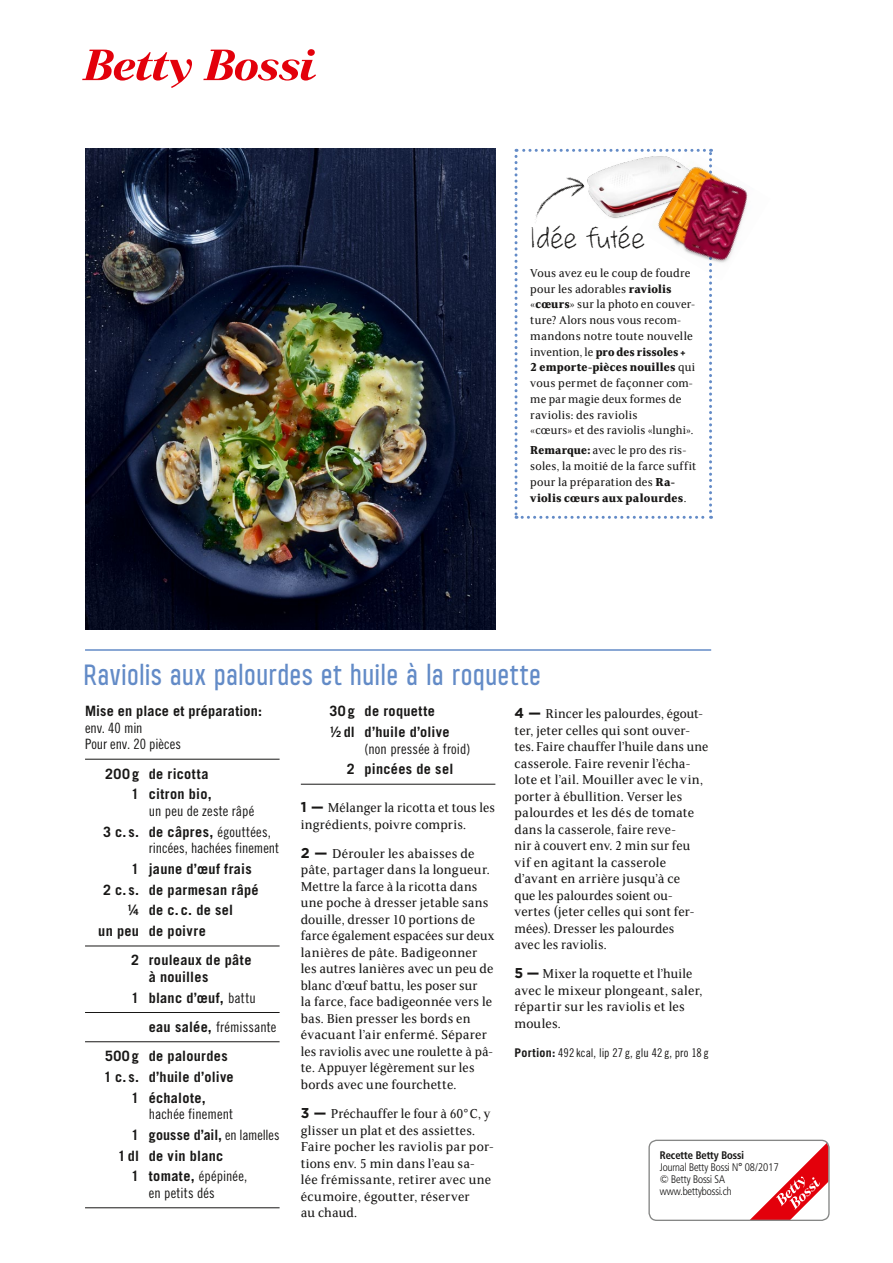
<style>
.page{position:relative;width:893px;height:1263px;background:#fff}
.page>*{position:absolute;margin:0;border:0;box-sizing:border-box;transform-origin:0 0}
.t1{font:36px "whateverittakes";letter-spacing:.03em;color:#181716}
.t2{font:500 28.5px "Alasar";letter-spacing:.015em;color:#638bc7}
.t3{font:14.25px/16.5px "FS Sally B Bn";letter-spacing:.01em;color:#181716}
.t4{font:700 14.25px/20.7px "Trade Gothic B Bn";letter-spacing:.02em;color:#181716}
.t5{font:14.25px/16.5px "Trade Gothic B Bn Cn 18";letter-spacing:.005em;color:#181716}
.t6{font:12.75px/15.8px "FS Sally B Bn";letter-spacing:.015em;color:#181716}
.t7{font:12px "Trade Gothic B Bn Cn 18";letter-spacing:.005em;color:#181716}
.t8{font:10.8px/12px "Frutiger B Bn Con Light";color:#181716}
.t9{font:10.8px "Frutiger B Bn Con Bold";color:#181716}
.s1{font-weight:700}
.s2{font-family:"Trade Gothic B Bn Cn 18";font-weight:400}
.s3{font-family:"Trade Gothic B Bn";font-weight:700}
.s4{font-family:"Gotham";font-weight:700}
</style>
<div class="page">
<svg style="left:82px;top:50px;width:110px;height:38px"></svg>
<svg style="left:203px;top:49px;width:113px;height:32px"></svg>
<svg style="left:751px;top:1140px;width:77px;height:79px"></svg>
<div style="left:648px;top:1140px;width:182px;height:81px;border:1px solid #868786;border-radius:8px"></div>
<img style="left:85px;top:149px;width:410px;height:480px">
<hr style="left:301px;top:784px;width:194px;height:1px;background:#181716">
<hr style="left:85px;top:759px;width:195px;height:1px;background:#181716">
<hr style="left:85px;top:946px;width:195px;height:1px;background:#181716">
<hr style="left:85px;top:1012px;width:195px;height:1px;background:#181716">
<hr style="left:85px;top:1041px;width:195px;height:1px;background:#181716">
<hr style="left:85px;top:1207px;width:195px;height:1px;background:#181716">
<hr style="left:85px;top:649px;width:626px;height:2px;background:#638bc7">
<svg style="left:514px;top:149px;width:198px;height:370px"></svg>
<img style="left:585px;top:151px;width:53px;height:70px">
<img style="left:638px;top:149px;width:110px;height:132px">
<img style="left:521px;top:170px;width:64px;height:55px">
<h1 class="t1" style="left:530px;top:218px;width:116px">Idée futée</h1>
<p class="t6" style="left:530px;top:265px;width:167px">Vous avez eu le coup de foudre pour les adorables <span class="s1">raviolis </span>«<span class="s1">cœurs</span>» sur la photo en couver&shy;ture? Alors nous vous recom&shy;mandons notre toute nouvelle invention, le <span class="s1">pro des rissoles +<br>2 emporte-pièces nouilles</span> qui vous permet de façonner com&shy;me par magie deux formes de raviolis: des raviolis<br>«cœurs» et des raviolis «lunghi».</p>
<p class="t6" style="left:530px;top:442px;width:167px"><span class="s1">Remarque:</span> avec le pro des ris&shy;soles, la moitié de la farce suffit pour la préparation des <span class="s1">Ra&shy;violis cœurs aux palourdes</span>.</p>
<h2 class="t2" style="left:85px;top:656px;width:459px">Raviolis aux palourdes et huile à la roquette</h2>
<p class="t4" style="left:85px;top:701px;width:178px">Mise en place et préparation:</p>
<p class="t5" style="left:85px;top:719px;width:98px">env. 40 min<br>Pour env. 20 pièces</p>
<p class="t4" style="left:105px;top:763px;width:108px;text-align:right">200g de ricotta<br>1 citron bio,</p>
<p class="t5" style="left:149px;top:802px;width:107px">un peu de zeste râpé</p>
<p class="t4" style="left:103px;top:821px;width:169px">3 c. s. de câpres, <span class="s2">égouttées,</span></p>
<p class="t5" style="left:149px;top:840px;width:132px">rincées, hachées finement</p>
<p class="t4" style="left:131px;top:858px;width:122px">1 jaune d’œuf frais</p>
<p class="t4" style="left:103px;top:879px;width:157px">2 c. s. de parmesan râpé</p>
<p class="t4" style="left:127px;top:900px;width:107px">¡ de c. c. de sel</p>
<p class="t4" style="left:98px;top:920px;width:109px">un peu de poivre</p>
<p class="t4" style="left:149px;top:952px;width:104px;line-height:16.5px;text-indent:-18px">2 rouleaux de pâte à nouilles</p>
<p class="t4" style="left:131px;top:987px;width:126px">1 blanc d’œuf, <span class="s2">battu</span></p>
<p class="t5" style="left:149px;top:1018px;width:129px"><span class="s3">eau salée,</span> frémissante</p>
<p class="t4" style="left:104px;top:1045px;width:131px;text-align:center">500 g de palourdes<br>1 c. s. d’huile d’olive<br>1 échalote,</p>
<p class="t5" style="left:149px;top:1106px;width:86px">hachée finement</p>
<p class="t4" style="left:118px;top:1124px;width:163px;text-indent:13px">1 gousse d’ail, <span class="s2">en lamelles<br></span>1 dl de vin blanc</p>
<p class="t5" style="left:149px;top:1168px;width:100px;text-indent:-18px"><span class="s3">1 tomate,</span> épépinée, en petits dés</p>
<p class="t4" style="left:329px;top:701px;width:122px">30 g de roquette ¿ dl d’huile d’olive</p>
<p class="t5" style="left:365px;top:740px;width:107px">(non pressée à froid)</p>
<p class="t4" style="left:347px;top:759px;width:108px">2 pincées de sel</p>
<p class="t3" style="left:301px;top:799px;width:196px"><span class="s4">1 —</span> Mélanger la ricotta et tous les ingrédients, poivre compris.</p>
<p class="t3" style="left:301px;top:844px;width:195px"><span class="s4">2 —</span> Dérouler les abaisses de pâte, partager dans la longueur.<br>Mettre la farce à la ricotta dans une poche à dresser jetable sans douille, dresser 10 portions de farce également espacées sur deux lanières de pâte. Badigeonner les autres lanières avec un peu de blanc d’œuf battu, les poser sur<br>la farce, face badigeonnée vers le bas. Bien presser les bords en évacuant l’air enfermé. Séparer les raviolis avec une roulette à pâ&shy;te. Appuyer légèrement sur les bords avec une fourchette.</p>
<p class="t3" style="left:301px;top:1105px;width:194px"><span class="s4">3 —</span> Préchauffer le four à 60°C, y glisser un plat et des assiettes.<br>Faire pocher les raviolis par por&shy;tions env. 5 min dans l’eau sa&shy;lée frémissante, retirer avec une écumoire, égoutter, réserver<br>au chaud.</p>
<p class="t3" style="left:514px;top:705px;width:196px"><span class="s4">4 —</span> Rincer les palourdes, égout&shy;ter, jeter celles qui sont ouver&shy;tes. Faire chauffer l’huile dans une casserole. Faire revenir l’écha&shy;lote et l’ail. Mouiller avec le vin, porter à ébullition. Verser les palourdes et les dés de tomate dans la casserole, faire reve-<br>nir à couvert env. 2 min sur feu vif en agitant la casserole d’avant en arrière jusqu’à ce<br>que les palourdes soient ou&shy;vertes (jeter celles qui sont fer&shy;mées). Dresser les palourdes<br>avec les raviolis.</p>
<p class="t3" style="left:514px;top:965px;width:189px"><span class="s4">5 —</span> Mixer la roquette et l’huile avec le mixeur plongeant, saler, répartir sur les raviolis et les moules.</p>
<p class="t7" style="left:514px;top:1046px;width:196px"><span class="s3">Portion:</span> 492 kcal, lip 27 g, glu 42 g, pro 18 g</p>
<p class="t9" style="left:660px;top:1148px;width:86px">Recette Betty Bossi</p>
<p class="t8" style="left:660px;top:1161px;width:121px">Journal Betty Bossi N° 08/2017 © Betty Bossi SA www.bettybossi.ch</p>
</div>
